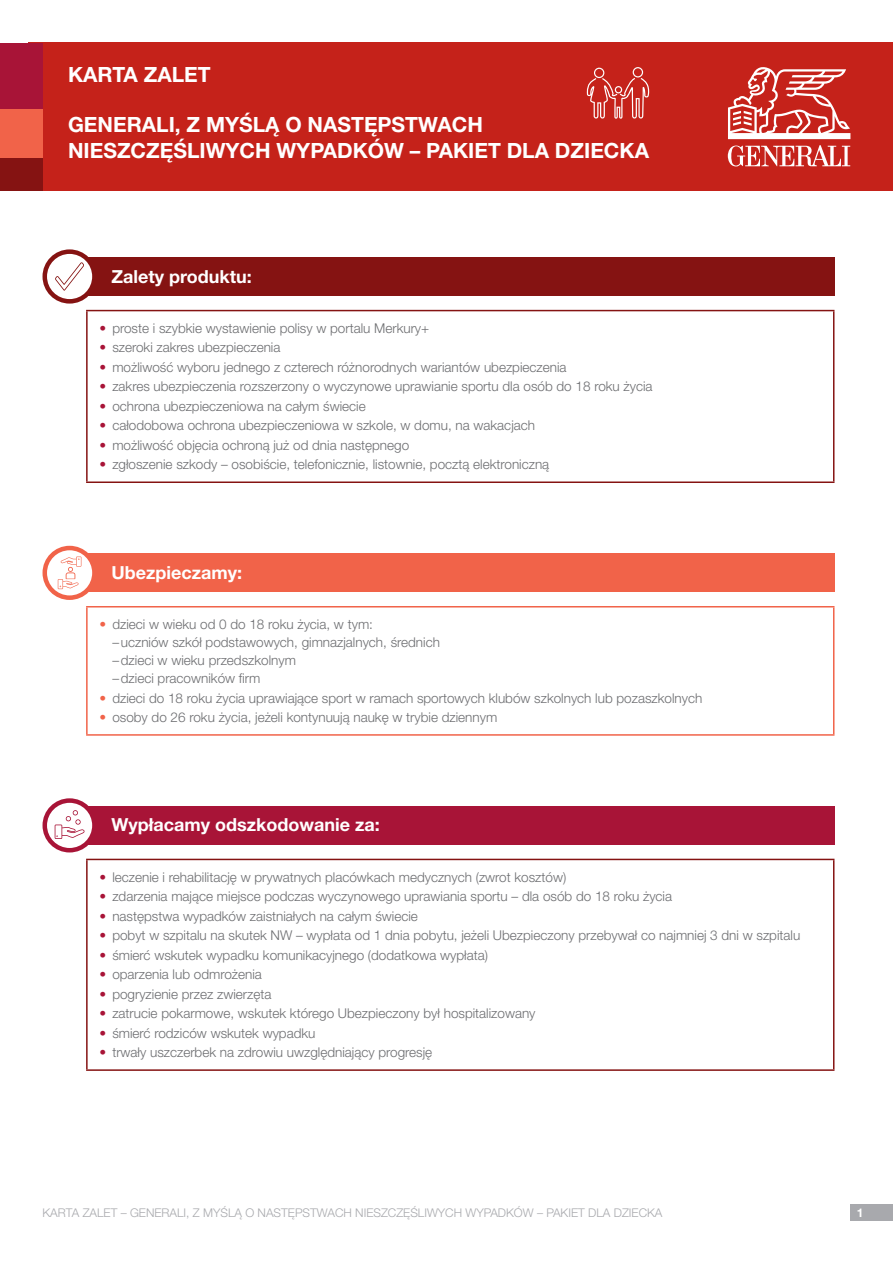
<style>
.page{position:relative;width:893px;height:1263px;background:#fff}
.page>*{position:absolute;margin:0;border:0;box-sizing:border-box;transform-origin:0 0}
.t1{font:700 21px/25.2px "Helvetica Neue LT Pro";color:#fff}
.t2{font:700 18px "Helvetica Neue LT Pro";color:#fff}
.t3{font:300 13.5px/18px "Helvetica Neue LT Pro";color:#6c6d70}
.t4{font:300 12px "Helvetica Neue LT Pro";color:#a8a9ad}
.t5{font:700 12px "Helvetica Neue LT Pro";color:#fff}
.s1{font-weight:500;color:#a81437}
.s2{font-weight:500;color:#f16349}
</style>
<div class="page">
<div style="left:29px;top:43px;width:864px;height:148px;background:#c5221a"></div>
<svg style="left:728px;top:145px;width:122px;height:21px"></svg>
<svg style="left:728px;top:67px;width:122px;height:72px"></svg>
<div style="left:0;top:158px;width:43px;height:33px;background:#851312"></div>
<div style="left:0;top:108px;width:43px;height:50px;background:#f16349"></div>
<div style="left:0;top:43px;width:43px;height:65px;background:#a81437"></div>
<div style="left:850px;top:1204px;width:43px;height:16px;background:#a8a9ad"></div>
<div style="left:69px;top:257px;width:765px;height:38px;background:#851312"></div>
<svg style="left:45px;top:252px;width:49px;height:49px"></svg>
<svg style="left:55px;top:262px;width:29px;height:29px"></svg>
<div style="left:43px;top:249px;width:54px;height:55px;border:4px solid #851312;border-radius:50%"></div>
<hr style="left:86px;top:310px;width:748px;height:1px;background:#851312">
<hr style="left:86px;top:311px;width:2px;height:170px;background:#851312">
<hr style="left:833px;top:311px;width:1px;height:170px;background:#851312">
<hr style="left:86px;top:481px;width:748px;height:2px;background:#851312">
<div style="left:69px;top:553px;width:765px;height:38px;background:#f16349"></div>
<svg style="left:45px;top:548px;width:49px;height:50px"></svg>
<svg style="left:58px;top:556px;width:23px;height:33px"></svg>
<div style="left:43px;top:546px;width:54px;height:54px;border:4px solid #f16349;border-radius:50%"></div>
<hr style="left:86px;top:606px;width:748px;height:1px;background:#f16349">
<hr style="left:86px;top:607px;width:2px;height:127px;background:#f16349">
<hr style="left:833px;top:607px;width:1px;height:127px;background:#f16349">
<hr style="left:86px;top:734px;width:748px;height:2px;background:#f16349">
<div style="left:69px;top:806px;width:765px;height:38px;background:#a81437"></div>
<svg style="left:45px;top:800px;width:49px;height:50px"></svg>
<svg style="left:55px;top:810px;width:30px;height:29px"></svg>
<div style="left:43px;top:798px;width:54px;height:54px;border:4px solid #a81437;border-radius:50%"></div>
<hr style="left:86px;top:859px;width:748px;height:1px;background:#851312">
<hr style="left:86px;top:860px;width:2px;height:209px;background:#851312">
<hr style="left:833px;top:860px;width:1px;height:209px;background:#851312">
<hr style="left:86px;top:1069px;width:748px;height:2px;background:#851312">
<svg style="left:587px;top:67px;width:62px;height:52px"></svg>
<h1 class="t1" style="left:68px;top:62px;width:144px">KARTA ZALET</h1>
<h1 class="t1" style="left:68px;top:112px;width:582px">GENERALI, Z MYŚLĄ O NASTĘPSTWACH<br>NIESZCZĘŚLIWYCH WYPADKÓW – PAKIET DLA DZIECKA</h1>
<h2 class="t2" style="left:112px;top:265px;width:142px">Zalety produktu:</h2>
<p class="t3" style="left:100px;top:319px;width:331px"><span class="s1">•</span> proste i szybkie wystawienie polisy w portalu Merkury+</p>
<p class="t3" style="left:100px;top:338px;width:182px"><span class="s1">•</span> szeroki zakres ubezpieczenia</p>
<p class="t3" style="left:100px;top:358px;width:468px"><span class="s1">•</span> możliwość wyboru jednego z czterech różnorodnych wariantów ubezpieczenia</p>
<p class="t3" style="left:100px;top:377px;width:554px"><span class="s1">•</span> zakres ubezpieczenia rozszerzony o wyczynowe uprawianie sportu dla osób do 18 roku życia</p>
<p class="t3" style="left:100px;top:397px;width:268px"><span class="s1">•</span> ochrona ubezpieczeniowa na całym świecie</p>
<p class="t3" style="left:100px;top:416px;width:437px"><span class="s1">•</span> całodobowa ochrona ubezpieczeniowa w szkole, w domu, na wakacjach</p>
<p class="t3" style="left:100px;top:436px;width:311px"><span class="s1">•</span> możliwość objęcia ochroną już od dnia następnego</p>
<p class="t3" style="left:100px;top:455px;width:451px"><span class="s1">•</span> zgłoszenie szkody – osobiście, telefonicznie, listownie, pocztą elektroniczną</p>
<h2 class="t2" style="left:112px;top:561px;width:132px">Ubezpieczamy:</h2>
<p class="t3" style="left:112px;top:615px;width:329px;text-indent:-13px"><span class="s2">•</span> dzieci w wieku od 0 do 18 roku życia, w tym:<br>–uczniów szkół podstawowych, gimnazjalnych, średnich –dzieci w wieku przedszkolnym<br>–dzieci pracowników firm</p>
<p class="t3" style="left:100px;top:688px;width:604px"><span class="s2">•</span> dzieci do 18 roku życia uprawiające sport w ramach sportowych klubów szkolnych lub pozaszkolnych</p>
<p class="t3" style="left:100px;top:708px;width:399px"><span class="s2">•</span> osoby do 26 roku życia, jeżeli kontynuują naukę w trybie dziennym</p>
<h2 class="t2" style="left:112px;top:814px;width:270px">Wypłacamy odszkodowanie za:</h2>
<p class="t3" style="left:100px;top:868px;width:468px"><span class="s1">•</span> leczenie i rehabilitację w prywatnych placówkach medycznych (zwrot kosztów)</p>
<p class="t3" style="left:100px;top:887px;width:574px"><span class="s1">•</span> zdarzenia mające miejsce podczas wyczynowego uprawiania sportu – dla osób do 18 roku życia</p>
<p class="t3" style="left:100px;top:907px;width:320px"><span class="s1">•</span> następstwa wypadków zaistniałych na całym świecie</p>
<p class="t3" style="left:100px;top:926px;width:702px"><span class="s1">•</span> pobyt w szpitalu na skutek NW – wypłata od 1 dnia pobytu, jeżeli Ubezpieczony przebywał co najmniej 3 dni w szpitalu</p>
<p class="t3" style="left:100px;top:946px;width:390px"><span class="s1">•</span> śmierć wskutek wypadku komunikacyjnego (dodatkowa wypłata)</p>
<p class="t3" style="left:100px;top:965px;width:164px"><span class="s1">•</span> oparzenia lub odmrożenia</p>
<p class="t3" style="left:100px;top:985px;width:173px"><span class="s1">•</span> pogryzienie przez zwierzęta</p>
<p class="t3" style="left:100px;top:1004px;width:437px"><span class="s1">•</span> zatrucie pokarmowe, wskutek którego Ubezpieczony był hospitalizowany</p>
<p class="t3" style="left:100px;top:1024px;width:217px"><span class="s1">•</span> śmierć rodziców wskutek wypadku</p>
<p class="t3" style="left:100px;top:1043px;width:334px"><span class="s1">•</span> trwały uszczerbek na zdrowiu uwzględniający progresję</p>
<p class="t4" style="left:43px;top:1205px;width:621px">KARTA ZALET – GENERALI, Z MYŚLĄ O NASTĘPSTWACH NIESZCZĘŚLIWYCH WYPADKÓW – PAKIET DLA DZIECKA</p>
<p class="t5" style="left:857px;top:1205px;width:8px">1</p>
</div>
